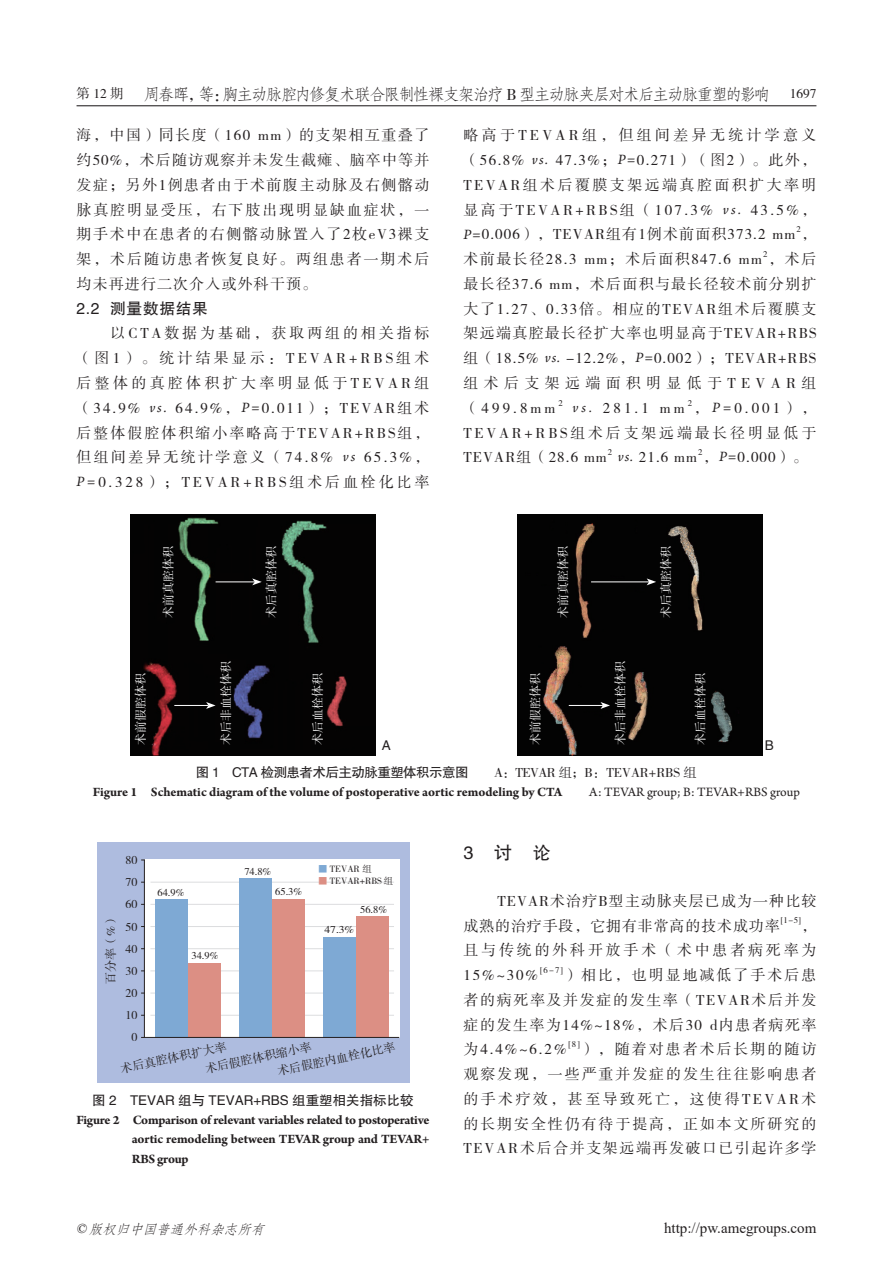
<style>
.page{position:relative;width:893px;height:1263px;background:#fff}
.page>*{position:absolute;margin:0;border:0;box-sizing:border-box;transform-origin:0 0}
.t1{font:18px "FZHTK GBK1 0";color:#231f20}
.t2{font:16.5px "FZFSK GBK1 0";letter-spacing:-.105em;color:#231f20}
.t3{font:15.75px "FZHTK GBK1 0";letter-spacing:.04em;color:#231f20}
.t4{font:15px/24.8px "FZSSK GBK1 0";letter-spacing:.11em;color:#231f20;text-align:justify}
.t5{font:15px/24.8px "FZSSK GBK1 0";letter-spacing:.07em;color:#231f20}
.t6{font:15px "Times New Roman";color:#231f20}
.t7{font:700 13.5px/19.5px "Arno Pro";letter-spacing:-.005em;color:#231f20;text-align:justify}
.t8{font:13.5px "FZHTK GBK1 0";letter-spacing:-.04em;color:#231f20}
.t9{font:13.5px "FZHTK GBK1 0";color:#231f20}
.t10{font:italic 13.5px "FZFSK GBK1 0";color:#231f20}
.t11{font:12px "FZSSK GBK1 0";color:#fff}
.t12{font:12px/22.2px "FZSSK GBK1 0";color:#231f20;text-align:center}
.t13{font:10.5px "FZSSK GBK1 0";color:#231f20}
.t14{font:10.5px "FZSSK GBK1 0";color:#231f20;scale:1.1 1}
.t15{font:9.45px "FZSSK GBK1 0";color:#231f20}
.t16{font:8.7px "FZSSK GBK1 0";color:#231f20}
.s1{font-family:"FZSSK GBK1 0";font-size:13.5px}
.s2{font-family:"FZSSK GBK1 0"}
.s3{font-family:"Arno Pro";font-style:italic}
.s4{font-family:"Adobe Song Std";font-weight:300}
.s5{font-weight:400}
.s6{color:#7ea9d4}
.s7{color:#dc8f84}
.s8{font-family:"Times New Roman"}
</style>
<div class="page">
<hr style="left:77px;top:105px;width:739px;height:1px;background:#231f20">
<div style="left:97px;top:842px;width:312px;height:241px;background:#aebcdf"></div>
<div style="left:144px;top:860px;width:255px;height:177px;background:#fff"></div>
<hr style="left:150px;top:926px;width:244px;height:1px;background:#dcdddf">
<hr style="left:150px;top:1015px;width:244px;height:1px;background:#dcdddf">
<hr style="left:150px;top:993px;width:244px;height:1px;background:#dcdddf">
<hr style="left:150px;top:970px;width:244px;height:1px;background:#dcdddf">
<hr style="left:150px;top:948px;width:244px;height:1px;background:#dcdddf">
<hr style="left:150px;top:904px;width:244px;height:1px;background:#dcdddf">
<hr style="left:151px;top:882px;width:243px;height:1px;background:#dcdddf">
<hr style="left:144px;top:860px;width:1px;height:177px;background:#231f20">
<div style="left:155px;top:899px;width:33px;height:138px;background:#7ea9d4"></div>
<div style="left:188px;top:963px;width:33px;height:74px;background:#dc8f84"></div>
<div style="left:239px;top:878px;width:33px;height:159px;background:#7ea9d4"></div>
<div style="left:272px;top:899px;width:33px;height:138px;background:#dc8f84"></div>
<div style="left:323px;top:937px;width:33px;height:101px;background:#7ea9d4"></div>
<div style="left:356px;top:917px;width:32px;height:121px;background:#dc8f84"></div>
<hr style="left:141px;top:1037px;width:258px;height:1px;background:#231f20">
<img style="left:131px;top:515px;width:244px;height:241px">
<img style="left:518px;top:515px;width:244px;height:241px">
<hr style="left:216px;top:581px;width:39px;height:1px;background:#fff">
<svg style="left:252px;top:578px;width:10px;height:7px"></svg>
<hr style="left:591px;top:581px;width:58px;height:1px;background:#fff">
<svg style="left:647px;top:578px;width:9px;height:7px"></svg>
<hr style="left:174px;top:705px;width:34px;height:1px;background:#fff">
<svg style="left:206px;top:702px;width:10px;height:7px"></svg>
<hr style="left:569px;top:705px;width:34px;height:1px;background:#fff">
<svg style="left:600px;top:702px;width:10px;height:7px"></svg>
<p class="t2" style="left:77px;top:85px;width:741px"><span class="s1">第 12 期</span> 周春晖，等：胸主动脉腔内修复术联合限制性裸支架治疗 <span class="s2">B</span> 型主动脉夹层对术后主动脉重塑的影响 <span class="s1">1697</span></p>
<p class="t4" style="left:77px;top:124px;width:354px">海，中国）同长度（160 mm）的支架相互重叠了约50%，术后随访观察并未发生截瘫、脑卒中等并发症；另外1例患者由于术前腹主动脉及右侧髂动脉真腔明显受压，右下肢出现明显缺血症状，一期手术中在患者的右侧髂动脉置入了2枚eV3裸支架，术后随访患者恢复良好。两组患者一期术后均未再进行二次介入或外科干预。</p>
<p class="t3" style="left:77px;top:300px;width:133px">2.2 测量数据结果</p>
<p class="t4" style="left:77px;top:322px;width:355px;text-indent:34px">以CTA数据为基础，获取两组的相关指标（图1）。统计结果显示：TEVAR+RBS组术后整体的真腔体积扩大率明显低于TEVAR组（34.9% <span class="s3">vs.</span> 64.9%，<span class="s3">P=</span>0.011）；TEVAR组术后整体假腔体积缩小率略高于TEVAR+RBS组，但组间差异无统计学意义（74.8% <span class="s3">vs</span> 65.3%，<span class="s3">P=</span>0.328）；TEVAR+RBS组术后血栓化比率</p>
<p class="t4" style="left:463px;top:124px;width:354px">略高于TEVAR组，但组间差异无统计学意义（56.8% <span class="s3">vs.</span> 47.3%；<span class="s3">P=</span>0.271）（图2）。此外，TEVAR组术后覆膜支架远端真腔面积扩大率明显高于TEVAR+RBS组（107.3% <span class="s3">vs.</span> 43.5%，<span class="s3">P=</span>0.006），TEVAR组有1例术前面积373.2 mm ，</p>
<p class="t16" style="left:796px;top:225px;width:6px">2</p>
<p class="t4" style="left:463px;top:247px;width:354px">术前最长径28.3 mm；术后面积847.6 mm ，术后</p>
<p class="t16" style="left:763px;top:249px;width:6px">2</p>
<p class="t4" style="left:463px;top:272px;width:355px">最长径37.6 mm，术后面积与最长径较术前分别扩大了1.27、0.33倍。相应的TEVAR组术后覆膜支架远端真腔最长径扩大率也明显高于TEVAR+RBS组（18.5% <span class="s3">vs.</span> -12.2%，<span class="s3">P=</span>0.002）；TEVAR+RBS组术后支架远端面积明显低于TEVAR组（499.8mm <sup>2</sup> <span class="s3">vs.</span> 281.1 mm</p>
<p class="t16" style="left:688px;top:398px;width:6px">2</p>
<p class="t4" style="left:463px;top:396px;width:354px;text-indent:230px">，<span class="s3">P=</span>0.001），TEVAR+RBS组术后支架远端最长径明显低于TEVAR组（28.6 mm<sup>2</sup> <span class="s3">vs.</span> 21.6 mm ，<span class="s3">P=</span>0.000）。</p>
<p class="t16" style="left:698px;top:447px;width:6px">2</p>
<p class="t11" style="left:162px;top:618px;width:74px;rotate:-90deg">术前真腔体积</p>
<p class="t11" style="left:557px;top:618px;width:74px;rotate:-90deg">术前真腔体积</p>
<p class="t11" style="left:265px;top:618px;width:74px;rotate:-90deg">术后真腔体积</p>
<p class="t11" style="left:660px;top:618px;width:74px;rotate:-90deg">术后真腔体积</p>
<p class="t11" style="left:135px;top:745px;width:74px;rotate:-90deg">术前假腔体积</p>
<p class="t11" style="left:220px;top:745px;width:86px;rotate:-90deg">术后非血栓体积</p>
<p class="t11" style="left:614px;top:745px;width:86px;rotate:-90deg">术后非血栓体积</p>
<p class="t11" style="left:311px;top:745px;width:74px;rotate:-90deg">术后血栓体积</p>
<p class="t11" style="left:529px;top:745px;width:74px;rotate:-90deg">术前假腔体积</p>
<p class="t11" style="left:694px;top:745px;width:74px;rotate:-90deg">术后血栓体积</p>
<p class="t9" style="left:382px;top:738px;width:10px">A</p>
<p class="t9" style="left:765px;top:738px;width:10px">B</p>
<p class="t8" style="left:196px;top:765px;width:503px">图 1　CTA 检测患者术后主动脉重塑体积示意图　　<span class="s2">A：TEVAR 组；B：TEVAR+RBS 组</span></p>
<p class="t7" style="left:93px;top:783px;width:709px">Figure 1 Schematic diagram of the volume of postoperative aortic remodeling by CTA<span class="s4">　　</span><span class="s5">A: TEVAR group; B: TEVAR+RBS group</span></p>
<p class="t12" style="left:126px;top:849px;width:13px">80<br>70<br>60<br>50<br>40<br>30<br>20<br>10<br>0</p>
<p class="t12" style="left:119px;top:1059px;width:110px;rotate:-12deg">术后真腔体积扩大率</p>
<p class="t15" style="left:318px;top:864px;width:55px"><span class="s6">■</span> TEVAR 组</p>
<p class="t15" style="left:318px;top:876px;width:77px"><span class="s7">■</span> TEVAR+RBS 组</p>
<p class="t13" style="left:244px;top:865px;width:28px">74.8%</p>
<p class="t13" style="left:275px;top:886px;width:28px">65.3%</p>
<p class="t13" style="left:157px;top:887px;width:28px">64.9%</p>
<p class="t13" style="left:360px;top:904px;width:28px">56.8%</p>
<p class="t12" style="left:100px;top:983px;width:71px;rotate:-90deg">百分率（%）</p>
<p class="t14" style="left:325px;top:924px;width:28px">47.3%</p>
<p class="t13" style="left:191px;top:950px;width:28px">34.9%</p>
<p class="t12" style="left:272px;top:1046px;width:122px;line-height:17.9px;text-align:left;text-indent:-70px;rotate:-12deg">术后假腔体积缩小率<br>术后假腔内血栓化比率</p>
<p class="t9" style="left:92px;top:1093px;width:323px">图 2　TEVAR 组与 TEVAR+RBS 组重塑相关指标比较</p>
<p class="t7" style="left:132px;top:1110px;width:299px;text-indent:-55px">Figure 2 Comparison of relevant variables related to postoperative aortic remodeling between TEVAR group and TEVAR+ RBS group</p>
<p class="t1" style="left:463px;top:843px;width:89px">3　讨　论</p>
<p class="t5" style="left:463px;top:889px;width:354px;text-indent:34px">TEVAR术治疗B型主动脉夹层已成为一种比较成熟的治疗手段，它拥有非常高的技术成功率</p>
<p class="t16" style="left:781px;top:916px;width:22px">[1-5]</p>
<p class="t4" style="left:463px;top:914px;width:355px;text-indent:338px">，且与传统的外科开放手术（术中患者病死率为15%~30%</p>
<p class="t16" style="left:540px;top:965px;width:24px">[6-7]</p>
<p class="t4" style="left:463px;top:963px;width:355px;text-indent:101px">）相比，也明显地减低了手术后患者的病死率及并发症的发生率（TEVAR术后并发症的发生率为14%~18%，术后30 d内患者病死率为4.4%~6.2%</p>
<p class="t16" style="left:568px;top:1040px;width:13px">[8]</p>
<p class="t4" style="left:463px;top:1038px;width:354px;text-indent:117px">），随着对患者术后长期的随访观察发现，一些严重并发症的发生往往影响患者的手术疗效，甚至导致死亡，这使得TEVAR术的长期安全性仍有待于提高，正如本文所研究的TEVAR术后合并支架远端再发破口已引起许多学</p>
<p class="t10" style="left:76px;top:1221px;width:194px"><span class="s8">©</span> 版权归中国普通外科杂志所有</p>
<p class="t6" style="left:664px;top:1217px;width:154px">http://pw.amegroups.com</p>
</div>
